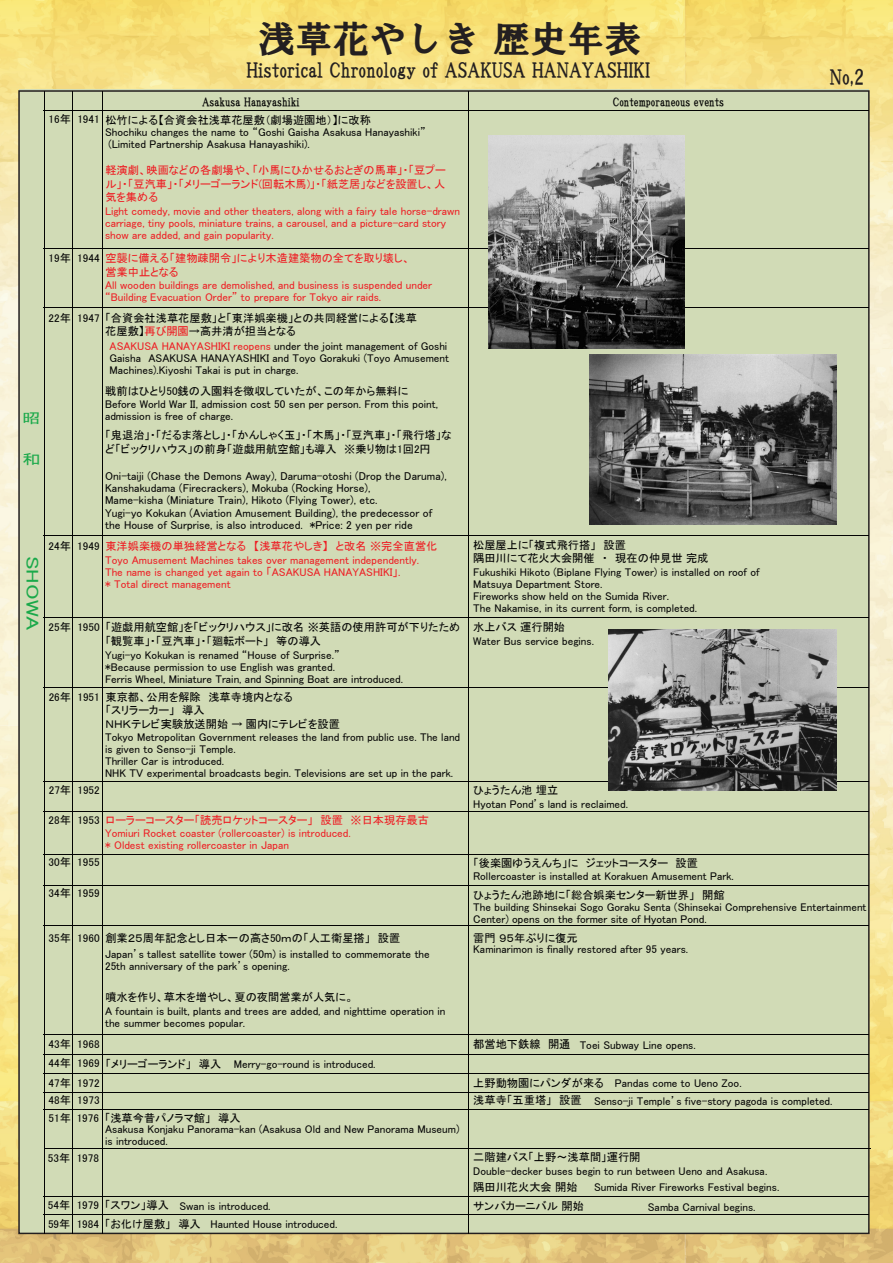
<style>
.page{position:relative;width:893px;height:1263px;background:#fff}
.page>*{position:absolute;margin:0;border:0;box-sizing:border-box;transform-origin:0 0}
.t1{font:37.05px "HGS Soei Presence EB";color:#231f20}
.t2{font:19.35px "HGS Soei Presence EB";color:#231f20}
.t3{font:17.25px "MS P Gothic";color:#1aa94a;scale:1.3 1}
.t4{font:13.8px "MS P Gothic";color:#1aa94a;scale:1.3 1}
.t5{font:11.4px/12.3px "MS P Gothic";color:#030303}
.t6{font:11.25px/12px "MS P Gothic";color:#030303}
.t7{font:11.25px/12px "MS P Gothic";color:#ee1d23}
.t8{font:11.25px "HGS Soei Presence EB";color:#030303}
.s1{color:#030303}
.s2{color:#ee1d23}
</style>
<div class="page">
<img style="left:0;top:0;width:893px;height:1263px">
<div style="left:19px;top:90px;width:849px;height:1143px;background:#d1dbb6"></div>
<hr style="left:44px;top:248px;width:825px;height:1px;background:#030303">
<hr style="left:44px;top:110px;width:825px;height:1px;background:#030303">
<hr style="left:44px;top:307px;width:825px;height:1px;background:#030303">
<hr style="left:44px;top:535px;width:825px;height:1px;background:#030303">
<hr style="left:44px;top:617px;width:825px;height:1px;background:#030303">
<hr style="left:44px;top:688px;width:825px;height:1px;background:#030303">
<hr style="left:44px;top:781px;width:825px;height:1px;background:#030303">
<hr style="left:44px;top:811px;width:825px;height:1px;background:#030303">
<hr style="left:44px;top:854px;width:825px;height:1px;background:#030303">
<hr style="left:44px;top:885px;width:825px;height:1px;background:#030303">
<hr style="left:44px;top:925px;width:825px;height:1px;background:#030303">
<hr style="left:44px;top:1034px;width:825px;height:1px;background:#030303">
<hr style="left:44px;top:1054px;width:825px;height:1px;background:#030303">
<hr style="left:44px;top:1073px;width:825px;height:1px;background:#030303">
<hr style="left:44px;top:1092px;width:825px;height:1px;background:#030303">
<hr style="left:44px;top:1109px;width:825px;height:1px;background:#030303">
<hr style="left:44px;top:1196px;width:825px;height:1px;background:#030303">
<hr style="left:44px;top:1214px;width:825px;height:1px;background:#030303">
<hr style="left:73px;top:92px;width:1px;height:1142px;background:#030303">
<hr style="left:44px;top:91px;width:1px;height:1142px;background:#030303">
<hr style="left:102px;top:92px;width:1px;height:1142px;background:#030303">
<hr style="left:468px;top:92px;width:1px;height:1142px;background:#030303">
<hr style="left:45px;top:1148px;width:825px;height:1px;background:#030303">
<img style="left:489px;top:136px;width:196px;height:213px">
<img style="left:609px;top:629px;width:227px;height:162px">
<img style="left:589px;top:355px;width:247px;height:169px">
<p class="t4" style="left:22px;top:412px;width:23px">昭　</p>
<p class="t4" style="left:22px;top:452px;width:14px">和</p>
<h3 class="t3" style="left:41px;top:556px;width:59px;rotate:90deg">SHOWA</h3>
<h1 class="t1" style="left:258px;top:20px;width:384px">浅草花やしき 歴史年表</h1>
<h2 class="t2" style="left:246px;top:60px;width:405px">Historical Chronology of ASAKUSA HANAYASHIKI</h2>
<p class="t8" style="left:202px;top:96px;width:99px">Asakusa Hanayashiki</p>
<p class="t8" style="left:613px;top:96px;width:113px">Contemporaneous events</p>
<p class="t6" style="left:49px;top:114px;width:324px">16年 1941 松竹による【合資会社浅草花屋敷（劇場遊園地）】に改称</p>
<p class="t7" style="left:105px;top:163px;width:342px;line-height:13.6px;text-align:justify">軽演劇、映画などの各劇場や、「小馬にひかせるおとぎの馬車」・「豆プール」・「豆汽車」・「メリーゴーランド(回転木馬)」・「紙芝居」などを設置し、人気を集める</p>
<p class="t6" style="left:108px;top:126px;width:319px;text-indent:-3px">Shochiku changes the name to “Goshi Gaisha Asakusa Hanayashiki” (Limited Partnership Asakusa Hanayashiki).</p>
<p class="t7" style="left:105px;top:205px;width:356px">Light comedy, movie and other theaters, along with a fairy tale horse-drawn carriage, tiny pools, miniature trains, a carousel, and a picture-card story show are added, and gain popularity.</p>
<p class="t7" style="left:105px;top:251px;width:306px;line-height:13.6px;text-indent:-57px"><span class="s1">19年 1944</span> 空襲に備える「建物疎開令」により木造建築物の全てを取り壊し、営業中止となる</p>
<p class="t6" style="left:105px;top:311px;width:313px;line-height:13.6px;text-indent:-57px">22年 1947 「合資会社浅草花屋敷」と「東洋娯楽機」との共同経営による【浅草花屋敷】<span class="s2">再び開園</span>→高井清が担当となる</p>
<p class="t7" style="left:105px;top:279px;width:329px">All wooden buildings are demolished, and business is suspended under “Building Evacuation Order” to prepare for Tokyo air raids.</p>
<p class="t6" style="left:110px;top:340px;width:341px"><span class="s2">ASAKUSA HANAYASHIKI reopens</span> under the joint management of Goshi<br>Gaisha　ASAKUSA HANAYASHIKI and Toyo Gorakuki (Toyo Amusement<br>Machines).Kiyoshi Takai is put in charge.</p>
<p class="t6" style="left:105px;top:398px;width:334px">Before World War II, admission cost 50 sen per person. From this point, admission is free of charge.</p>
<p class="t6" style="left:105px;top:385px;width:305px">戦前はひとり50銭の入園料を徴収していたが、この年から無料に</p>
<p class="t6" style="left:105px;top:428px;width:348px;line-height:13.6px">「鬼退治」・「だるま落とし」・「かんしゃく玉」・「木馬」・「豆汽車」・「飛行塔」など「ビックリハウス」の前身「遊戯用航空館」も導入 ※乗り物は1回2円</p>
<p class="t5" style="left:105px;top:470px;width:343px">Oni-taiji (Chase the Demons Away), Daruma-otoshi (Drop the Daruma), Kanshakudama (Firecrackers), Mokuba (Rocking Horse),<br>Mame-kisha (Miniature Train), Hikoto (Flying Tower), etc.<br>Yugi-yo Kokukan (Aviation Amusement Building), the predecessor of the House of Surprise, is also introduced. *Price: 2 yen per ride</p>
<p class="t7" style="left:105px;top:554px;width:316px">Toyo Amusement Machines takes over management independently.<br>The name is changed yet again to 「ASAKUSA HANAYASHIKI」.<br>* Total direct management</p>
<p class="t7" style="left:49px;top:540px;width:390px"><span class="s1">24年 1949</span> 東洋娯楽機の単独経営となる 【浅草花やしき】 と改名 ※完全直営化</p>
<p class="t6" style="left:473px;top:539px;width:237px;line-height:13px">松屋屋上に「複式飛行搭」 設置<br>隅田川にて花火大会開催 ・ 現在の仲見世完成</p>
<p class="t6" style="left:473px;top:566px;width:288px">Fukushiki Hikoto (Biplane Flying Tower) is installed on roof of Matsuya Department Store.<br>Fireworks show held on the Sumida River.<br>The Nakamise, in its current form, is completed.</p>
<p class="t6" style="left:473px;top:635px;width:122px">Water Bus service begins.</p>
<p class="t6" style="left:105px;top:620px;width:356px;line-height:13.6px;text-indent:-57px">25年 1950 「遊戯用航空館」を「ビックリハウス」に改名 ※英語の使用許可が下りたため「観覧車」・「豆汽車」・「廻転ボート」 等の導入</p>
<p class="t6" style="left:473px;top:621px;width:93px">水上バス運行開始</p>
<p class="t6" style="left:105px;top:649px;width:300px">Yugi-yo Kokukan is renamed “House of Surprise.”<br>*Because permission to use English was granted.<br>Ferris Wheel, Miniature Train, and Spinning Boat are introduced.</p>
<p class="t6" style="left:105px;top:690px;width:236px;line-height:13.6px;text-indent:-57px">26年 1951 東京都、公用を解除 浅草寺境内となる<br>「スリラーカー」 導入<br>ＮＨＫテレビ実験放送開始 → 園内にテレビを設置</p>
<p class="t6" style="left:105px;top:731px;width:357px">Tokyo Metropolitan Government releases the land from public use. The land is given to Senso-ji Temple.<br>Thriller Car is introduced.<br>NHK TV experimental broadcasts begin. Televisions are set up in the park.</p>
<h2 class="t2" style="left:830px;top:67px;width:36px">No,2</h2>
<p class="t6" style="left:49px;top:784px;width:53px">27年 1952</p>
<p class="t6" style="left:473px;top:784px;width:87px">ひょうたん池埋立</p>
<p class="t7" style="left:49px;top:814px;width:382px"><span class="s1">28年 1953</span> ローラーコースター「読売ロケットコースター」 設置 ※日本現存最古</p>
<p class="t6" style="left:49px;top:856px;width:53px">30年 1955</p>
<p class="t6" style="left:473px;top:857px;width:226px">「後楽園ゆうえんち」に ジェットコースター 設置</p>
<p class="t6" style="left:49px;top:887px;width:53px">34年 1959</p>
<p class="t6" style="left:473px;top:888px;width:253px">ひょうたん池跡地に「総合娯楽センター新世界」 開館</p>
<p class="t6" style="left:49px;top:932px;width:353px">35年 1960 創業２５周年記念とし日本一の高さ50ｍの「人工衛星搭」 設置</p>
<p class="t6" style="left:473px;top:932px;width:106px">雷門９５年ぶりに復元</p>
<p class="t6" style="left:473px;top:797px;width:156px">Hyotan Pond’s land is reclaimed.</p>
<p class="t7" style="left:105px;top:826px;width:247px">Yomiuri Rocket coaster (rollercoaster) is introduced. * Oldest existing rollercoaster in Japan</p>
<p class="t6" style="left:473px;top:870px;width:262px">Rollercoaster is installed at Korakuen Amusement Park.</p>
<p class="t6" style="left:473px;top:900px;width:395px">The building Shinsekai Sogo Goraku Senta (Shinsekai Comprehensive Entertainment<br>Center) opens on the former site of Hyotan Pond.</p>
<p class="t6" style="left:473px;top:943px;width:216px">Kaminarimon is finally restored after 95 years.</p>
<p class="t6" style="left:105px;top:948px;width:326px">Japan’s tallest satellite tower (50m) is installed to commemorate the<br>25th anniversary of the park’s opening.</p>
<p class="t6" style="left:105px;top:1004px;width:342px">A fountain is built, plants and trees are added, and nighttime operation in the summer becomes popular.</p>
<p class="t6" style="left:105px;top:991px;width:250px">噴水を作り、草木を増やし、夏の夜間営業が人気に。</p>
<p class="t6" style="left:49px;top:1038px;width:53px">43年 1968</p>
<p class="t6" style="left:473px;top:1038px;width:99px">都営地下鉄線 開通</p>
<p class="t6" style="left:49px;top:1055px;width:174px;line-height:19.2px">44年 1969 「メリーゴーランド」 導入<br>47年 1972</p>
<p class="t6" style="left:580px;top:1039px;width:118px">Toei Subway Line opens.</p>
<p class="t6" style="left:615px;top:1077px;width:128px">Pandas come to Ueno Zoo.</p>
<p class="t6" style="left:234px;top:1058px;width:143px">Merry-go-round is introduced.</p>
<p class="t6" style="left:473px;top:1077px;width:132px">上野動物園にパンダが来る</p>
<p class="t6" style="left:49px;top:1094px;width:53px">48年 1973</p>
<p class="t6" style="left:473px;top:1094px;width:110px">浅草寺「五重塔」 設置</p>
<p class="t6" style="left:49px;top:1112px;width:52px">51年 1976</p>
<p class="t6" style="left:48px;top:1151px;width:53px">53年 1978</p>
<p class="t6" style="left:594px;top:1095px;width:240px">Senso-ji Temple’s five-story pagoda is completed.</p>
<p class="t6" style="left:105px;top:1112px;width:137px">「浅草今昔パノラマ館」 導入</p>
<p class="t6" style="left:105px;top:1123px;width:356px">Asakusa Konjaku Panorama-kan (Asakusa Old and New Panorama Museum) is introduced.</p>
<p class="t6" style="left:473px;top:1150px;width:295px;line-height:13.5px">二階建バス「上野～浅草間」運行開<br>Double-decker buses begin to run between Ueno and Asakusa.</p>
<p class="t6" style="left:473px;top:1181px;width:106px">隅田川花火大会開始</p>
<p class="t6" style="left:594px;top:1180px;width:187px">Sumida River Fireworks Festival begins.</p>
<p class="t6" style="left:48px;top:1198px;width:122px">54年 1979 「スワン」導入</p>
<p class="t6" style="left:473px;top:1200px;width:112px">サンバカーニバル 開始</p>
<p class="t6" style="left:48px;top:1217px;width:154px">59年 1984 「お化け屋敷」 導入</p>
<p class="t6" style="left:211px;top:1196px;width:128px;line-height:18.8px;text-indent:-31px">Swan is introduced.<br>Haunted House introduced.</p>
<p class="t6" style="left:648px;top:1201px;width:109px">Samba Carnival begins.</p>
</div>
